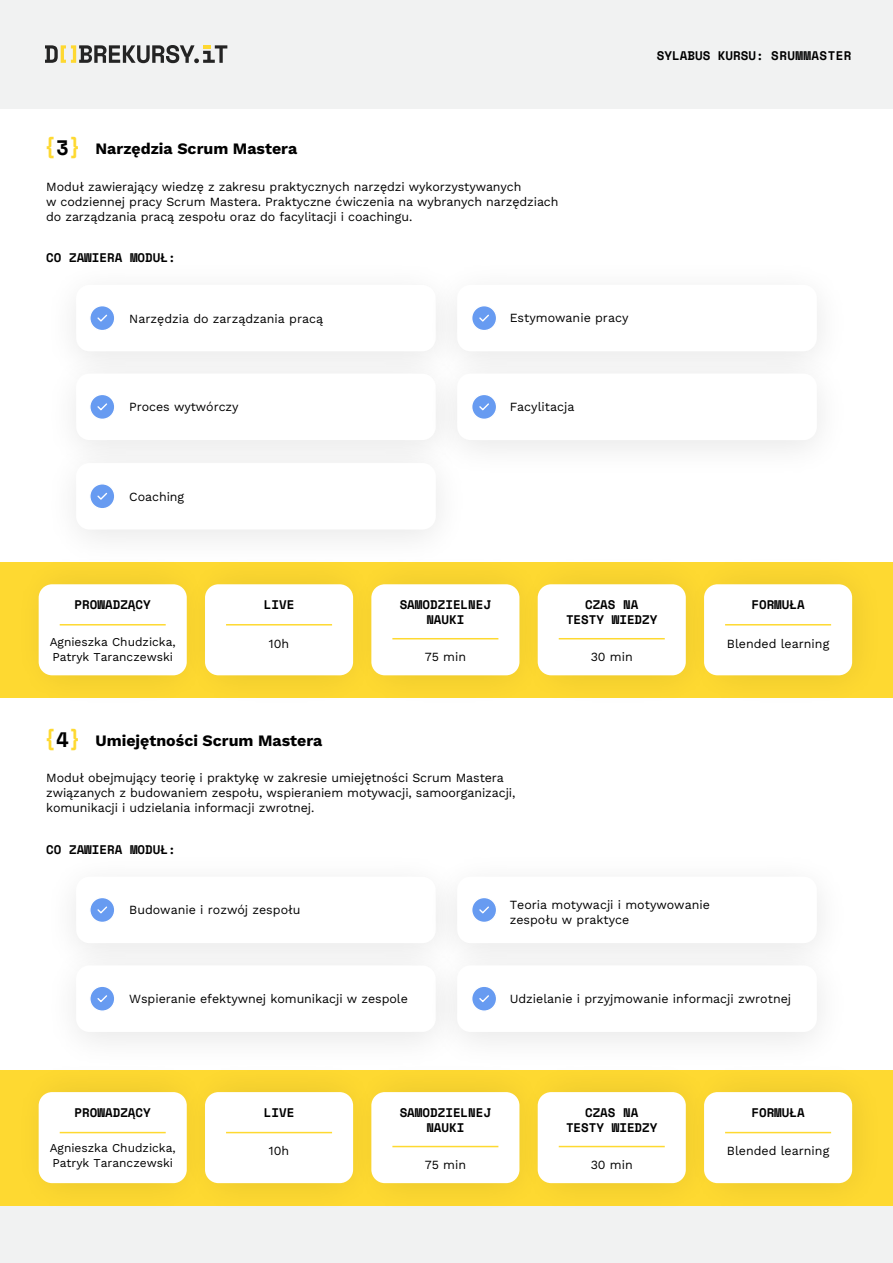
<style>
.page{position:relative;width:893px;height:1263px;background:#fff}
.page>*{position:absolute;margin:0;border:0;box-sizing:border-box;transform-origin:0 0}
.t1{font:700 20.85px "Space Mono";color:#fed931}
.t2{font:700 15.9px "Work Sans";color:#000}
.t3{font:12.45px/15px "Work Sans";letter-spacing:-.005em;color:#000}
.t4{font:700 12.45px/15px "Space Mono";color:#000;text-align:center}
.t5{font:12px/14.4px "Work Sans";color:#000}
.s1{color:#000}
</style>
<div class="page">
<div style="left:0;top:1142px;width:893px;height:121px;background:#f1f2f2"></div>
<div style="left:0;top:0;width:893px;height:108px;background:#f1f2f2"></div>
<div style="left:393px;top:1083px;width:112px;height:123px;background:#f7d32f"></div>
<div style="left:224px;top:1083px;width:169px;height:123px;background:#f9d430"></div>
<div style="left:1px;top:1070px;width:223px;height:136px;background:#fbd730"></div>
<div style="left:505px;top:1083px;width:169px;height:123px;background:#f9d430"></div>
<div style="left:674px;top:1070px;width:219px;height:136px;background:#fbd630"></div>
<div style="left:39px;top:1092px;width:148px;height:91px;background:#fff;border-radius:13px"></div>
<div style="left:205px;top:1092px;width:148px;height:91px;background:#fff;border-radius:13px"></div>
<div style="left:371px;top:1092px;width:148px;height:91px;background:#fff;border-radius:13px"></div>
<div style="left:538px;top:1092px;width:148px;height:91px;background:#fff;border-radius:13px"></div>
<div style="left:704px;top:1092px;width:148px;height:91px;background:#fff;border-radius:13px"></div>
<div style="left:393px;top:562px;width:112px;height:136px;background:#f9d430"></div>
<div style="left:224px;top:581px;width:169px;height:117px;background:#f9d530"></div>
<div style="left:1px;top:562px;width:223px;height:136px;background:#fcd730"></div>
<div style="left:505px;top:562px;width:169px;height:136px;background:#fad530"></div>
<div style="left:674px;top:562px;width:219px;height:136px;background:#fbd630"></div>
<div style="left:39px;top:584px;width:148px;height:91px;background:#fff;border-radius:13px"></div>
<div style="left:205px;top:584px;width:148px;height:91px;background:#fff;border-radius:13px"></div>
<div style="left:371px;top:584px;width:148px;height:91px;background:#fff;border-radius:13px"></div>
<div style="left:538px;top:584px;width:148px;height:91px;background:#fff;border-radius:13px"></div>
<div style="left:704px;top:584px;width:148px;height:91px;background:#fff;border-radius:13px"></div>
<svg style="left:45px;top:45px;width:182px;height:18px"></svg>
<svg style="left:90px;top:306px;width:24px;height:24px"></svg>
<svg style="left:472px;top:306px;width:24px;height:24px"></svg>
<div style="left:457px;top:374px;width:360px;height:66px;background:#fff;border-radius:13px"></div>
<svg style="left:89px;top:394px;width:26px;height:26px"></svg>
<img style="left:31px;top:424px;width:450px;height:157px">
<div style="left:76px;top:463px;width:360px;height:66px;background:#fff;border-radius:13px"></div>
<svg style="left:90px;top:484px;width:24px;height:24px"></svg>
<svg style="left:472px;top:395px;width:24px;height:24px"></svg>
<hr style="left:392px;top:638px;width:106px;height:1px;background:#fed931">
<hr style="left:226px;top:624px;width:106px;height:1px;background:#fed931">
<hr style="left:60px;top:624px;width:106px;height:1px;background:#fed931">
<hr style="left:559px;top:638px;width:106px;height:1px;background:#fed931">
<hr style="left:725px;top:624px;width:106px;height:1px;background:#fed931">
<hr style="left:392px;top:1146px;width:106px;height:1px;background:#fed931">
<hr style="left:226px;top:1132px;width:106px;height:1px;background:#fed931">
<hr style="left:60px;top:1132px;width:106px;height:1px;background:#fed931">
<hr style="left:559px;top:1146px;width:106px;height:1px;background:#fed931">
<hr style="left:725px;top:1132px;width:106px;height:1px;background:#fed931">
<svg style="left:90px;top:898px;width:24px;height:24px"></svg>
<svg style="left:472px;top:898px;width:24px;height:24px"></svg>
<img style="left:31px;top:926px;width:381px;height:157px">
<div style="left:76px;top:965px;width:360px;height:67px;background:#fff;border-radius:13px"></div>
<img style="left:412px;top:926px;width:450px;height:157px">
<div style="left:457px;top:965px;width:360px;height:67px;background:#fff;border-radius:13px"></div>
<svg style="left:90px;top:987px;width:24px;height:24px"></svg>
<svg style="left:472px;top:987px;width:24px;height:24px"></svg>
<p class="t4" style="left:657px;top:48px;width:196px">SYLABUS KURSU: SRUMMASTER</p>
<h1 class="t1" style="left:43px;top:132px;width:40px">{<span class="s1">3</span>}</h1>
<p class="t2" style="left:95px;top:136px;width:203px">Narzędzia Scrum Mastera</p>
<p class="t3" style="left:46px;top:178px;width:514px">Moduł zawierający wiedzę z zakresu praktycznych narzędzi wykorzystywanych<br>w codziennej pracy Scrum Mastera. Praktyczne ćwiczenia na wybranych narzędziach do zarządzania pracą zespołu oraz do facylitacji i coachingu.</p>
<p class="t4" style="left:46px;top:250px;width:131px">CO ZAWIERA MODUŁ:</p>
<p class="t3" style="left:129px;top:310px;width:196px">Narzędzia do zarządzania pracą</p>
<p class="t3" style="left:510px;top:310px;width:120px">Estymowanie pracy</p>
<p class="t3" style="left:129px;top:399px;width:111px">Proces wytwórczy</p>
<p class="t3" style="left:510px;top:399px;width:66px">Facylitacja</p>
<p class="t3" style="left:129px;top:488px;width:57px">Coaching</p>
<p class="t4" style="left:75px;top:597px;width:78px">PROWADZĄCY</p>
<p class="t5" style="left:50px;top:634px;width:127px">Agnieszka Chudzicka,<br>Patryk Taranczewski</p>
<p class="t4" style="left:264px;top:597px;width:32px">LIVE</p>
<p class="t3" style="left:269px;top:635px;width:22px">10h</p>
<p class="t4" style="left:400px;top:597px;width:93px">SAMODZIELNEJ<br>NAUKI</p>
<p class="t3" style="left:425px;top:649px;width:43px">75 min</p>
<p class="t4" style="left:566px;top:597px;width:93px">CZAS NA<br>TESTY WIEDZY</p>
<p class="t3" style="left:591px;top:649px;width:44px">30 min</p>
<p class="t4" style="left:751px;top:597px;width:55px">FORMUŁA</p>
<p class="t3" style="left:727px;top:635px;width:104px">Blended learning</p>
<h1 class="t1" style="left:43px;top:723px;width:40px">{<span class="s1">4</span>}</h1>
<p class="t2" style="left:95px;top:728px;width:228px">Umiejętności Scrum Mastera</p>
<p class="t3" style="left:46px;top:770px;width:471px">Moduł obejmujący teorię i praktykę w zakresie umiejętności Scrum Mastera związanych z budowaniem zespołu, wspieraniem motywacji, samoorganizacji, komunikacji i udzielania informacji zwrotnej.</p>
<p class="t4" style="left:46px;top:842px;width:131px">CO ZAWIERA MODUŁ:</p>
<p class="t3" style="left:129px;top:902px;width:173px">Budowanie i rozwój zespołu</p>
<p class="t3" style="left:510px;top:896px;width:202px">Teoria motywacji i motywowanie zespołu w praktyce</p>
<p class="t3" style="left:129px;top:991px;width:280px">Wspieranie efektywnej komunikacji w zespole</p>
<p class="t3" style="left:510px;top:991px;width:283px">Udzielanie i przyjmowanie informacji zwrotnej</p>
<p class="t4" style="left:75px;top:1105px;width:78px">PROWADZĄCY</p>
<p class="t5" style="left:50px;top:1141px;width:127px">Agnieszka Chudzicka,<br>Patryk Taranczewski</p>
<p class="t4" style="left:264px;top:1105px;width:32px">LIVE</p>
<p class="t3" style="left:269px;top:1143px;width:22px">10h</p>
<p class="t4" style="left:400px;top:1105px;width:93px">SAMODZIELNEJ<br>NAUKI</p>
<p class="t3" style="left:425px;top:1157px;width:43px">75 min</p>
<p class="t4" style="left:566px;top:1105px;width:93px">CZAS NA<br>TESTY WIEDZY</p>
<p class="t3" style="left:591px;top:1157px;width:44px">30 min</p>
<p class="t4" style="left:751px;top:1105px;width:55px">FORMUŁA</p>
<p class="t3" style="left:727px;top:1143px;width:104px">Blended learning</p>
</div>
